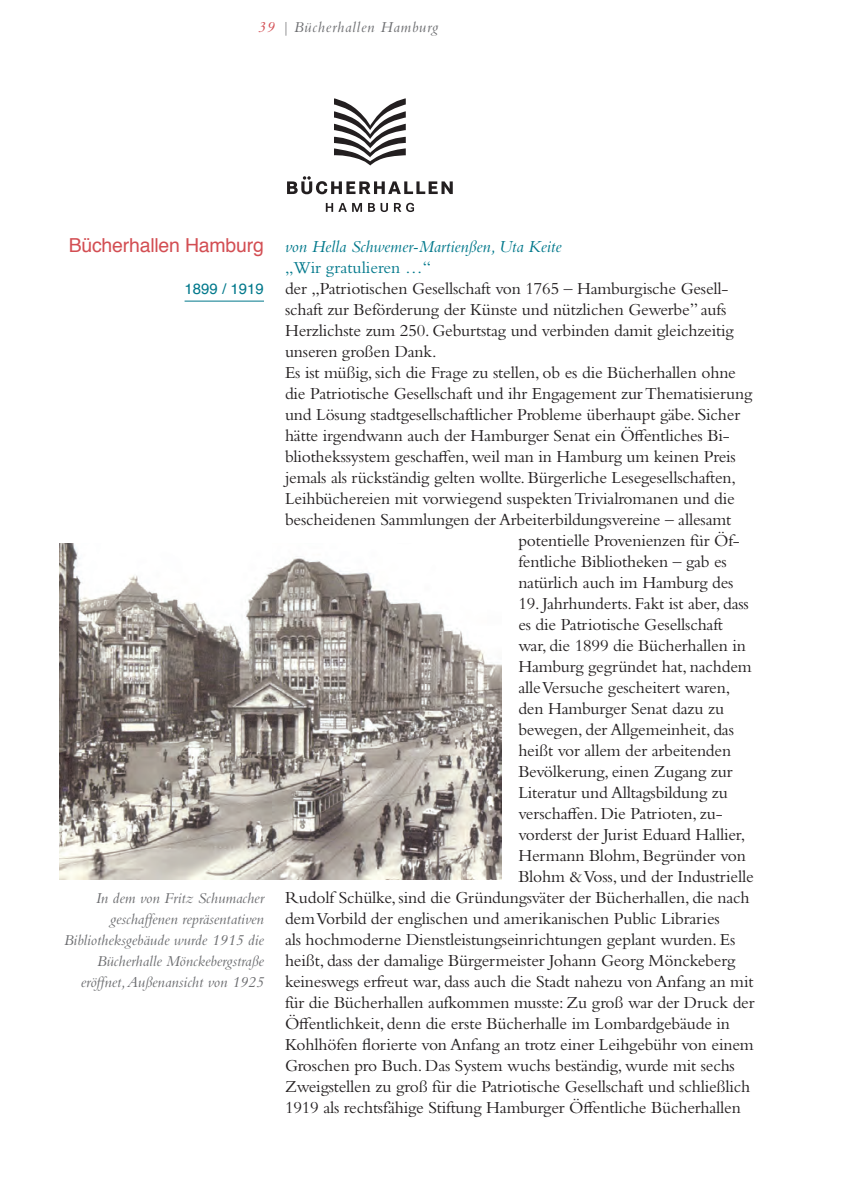
<style>
.page{position:relative;width:844px;height:1191px;background:#fff}
.page>*{position:absolute;margin:0;border:0;box-sizing:border-box;transform-origin:0 0}
.t1{font:19.25px "Helvetica";letter-spacing:-.01em;color:#d34e53}
.t2{font:17.5px "Bembo Std";letter-spacing:-.01em;color:#231f20}
.t3{font:italic 17.5px "Bembo Std";color:#00788b}
.t4{font:17.5px "Bembo Std";color:#00788b}
.t5{font:italic 15.75px/21px "Bembo Std";color:#6c6d70;text-align:right}
.t6{font:italic 15.75px "Bembo Std";letter-spacing:.05em;color:#6c6d70}
.t7{font:14.88px "Helvetica";color:#00788b}
.s1{color:#d34e53}
</style>
<div class="page">
<hr style="left:184px;top:301px;width:80px;height:1px;background:#00788b">
<svg style="left:334px;top:98px;width:71px;height:68px"></svg>
<svg style="left:326px;top:203px;width:36px;height:9px"></svg>
<svg style="left:368px;top:203px;width:20px;height:9px"></svg>
<svg style="left:394px;top:203px;width:20px;height:9px"></svg>
<svg style="left:287px;top:176px;width:165px;height:18px"></svg>
<img style="left:60px;top:544px;width:441px;height:335px">
<p class="t6" style="left:257px;top:17px;width:182px"><span class="s1">39</span> | Bücherhallen Hamburg</p>
<p class="t1" style="left:69px;top:229px;width:197px">Bücherhallen Hamburg</p>
<p class="t7" style="left:184px;top:276px;width:81px">1899 / 1919</p>
<p class="t5" style="left:64px;top:887px;width:201px">In dem von Fritz Schumacher geschaffenen repräsentativen<br>Bibliotheksgebäude wurde 1915 die<br>Bücherhalle Mönckebergstraße eröffnet, Außenansicht von 1925</p>
<p class="t3" style="left:285px;top:236px;width:278px">von Hella Schwemer-Martienßen, Uta Keite</p>
<p class="t4" style="left:285px;top:257px;width:148px">„Wir gratulieren …“</p>
<p class="t2" style="left:285px;top:278px;width:445px">der „Patriotischen Gesellschaft von 1765 – Hamburgische Gesell-</p>
<p class="t2" style="left:285px;top:299px;width:443px">schaft zur Beförderung der Künste und nützlichen Gewerbe” aufs</p>
<p class="t2" style="left:285px;top:320px;width:450px">Herzlichste zum 250. Geburtstag und verbinden damit gleichzeitig</p>
<p class="t2" style="left:285px;top:341px;width:153px">unseren großen Dank.</p>
<p class="t2" style="left:285px;top:362px;width:452px">Es ist müßig, sich die Frage zu stellen, ob es die Bücherhallen ohne</p>
<p class="t2" style="left:285px;top:383px;width:468px">die Patriotische Gesellschaft und ihr Engagement zur Thematisierung</p>
<p class="t2" style="left:285px;top:404px;width:456px">und Lösung stadtgesellschaftlicher Probleme überhaupt gäbe. Sicher</p>
<p class="t2" style="left:285px;top:425px;width:446px">hätte irgendwann auch der Hamburger Senat ein Öffentliches Bi-</p>
<p class="t2" style="left:285px;top:446px;width:452px">bliothekssystem geschaffen, weil man in Hamburg um keinen Preis</p>
<p class="t2" style="left:285px;top:467px;width:452px">jemals als rückständig gelten wollte. Bürgerliche Lesegesellschaften,</p>
<p class="t2" style="left:285px;top:488px;width:451px">Leihbüchereien mit vorwiegend suspekten Trivialromanen und die</p>
<p class="t2" style="left:285px;top:509px;width:447px">bescheidenen Sammlungen der Arbeiterbildungsvereine – allesamt</p>
<p class="t2" style="left:518px;top:530px;width:223px">potentielle Provenienzen für Öf-</p>
<p class="t2" style="left:518px;top:551px;width:210px">fentliche Bibliotheken – gab es</p>
<p class="t2" style="left:518px;top:572px;width:217px">natürlich auch im Hamburg des</p>
<p class="t2" style="left:518px;top:593px;width:232px">19. Jahrhunderts. Fakt ist aber, dass</p>
<p class="t2" style="left:518px;top:614px;width:206px">es die Patriotische Gesellschaft</p>
<p class="t2" style="left:518px;top:635px;width:229px">war, die 1899 die Bücherhallen in</p>
<p class="t2" style="left:518px;top:656px;width:235px">Hamburg gegründet hat, nachdem</p>
<p class="t2" style="left:518px;top:677px;width:213px">alle Versuche gescheitert waren,</p>
<p class="t2" style="left:518px;top:698px;width:207px">den Hamburger Senat dazu zu</p>
<p class="t2" style="left:518px;top:719px;width:217px">bewegen, der Allgemeinheit, das</p>
<p class="t2" style="left:518px;top:740px;width:214px">heißt vor allem der arbeitenden</p>
<p class="t2" style="left:518px;top:761px;width:216px">Bevölkerung, einen Zugang zur</p>
<p class="t2" style="left:518px;top:782px;width:211px">Literatur und Alltagsbildung zu</p>
<p class="t2" style="left:518px;top:803px;width:206px">verschaffen. Die Patrioten, zu-</p>
<p class="t2" style="left:518px;top:824px;width:228px">vorderst der Jurist Eduard Hallier,</p>
<p class="t2" style="left:518px;top:845px;width:229px">Hermann Blohm, Begründer von</p>
<p class="t2" style="left:518px;top:866px;width:237px">Blohm &amp; Voss, und der Industrielle</p>
<p class="t2" style="left:285px;top:887px;width:466px">Rudolf Schülke, sind die Gründungsväter der Bücherhallen, die nach</p>
<p class="t2" style="left:285px;top:908px;width:436px">dem Vorbild der englischen und amerikanischen Public Libraries</p>
<p class="t2" style="left:285px;top:929px;width:451px">als hochmoderne Dienstleistungseinrichtungen geplant wurden. Es</p>
<p class="t2" style="left:285px;top:950px;width:451px">heißt, dass der damalige Bürgermeister Johann Georg Mönckeberg</p>
<p class="t2" style="left:285px;top:971px;width:470px">keineswegs erfreut war, dass auch die Stadt nahezu von Anfang an mit</p>
<p class="t2" style="left:285px;top:992px;width:471px">für die Bücherhallen aufkommen musste: Zu groß war der Druck der</p>
<p class="t2" style="left:285px;top:1013px;width:446px">Öffentlichkeit, denn die erste Bücherhalle im Lombardgebäude in</p>
<p class="t2" style="left:285px;top:1034px;width:470px">Kohlhöfen florierte von Anfang an trotz einer Leihgebühr von einem</p>
<p class="t2" style="left:285px;top:1055px;width:451px">Groschen pro Buch. Das System wuchs beständig, wurde mit sechs</p>
<p class="t2" style="left:285px;top:1076px;width:466px">Zweigstellen zu groß für die Patriotische Gesellschaft und schließlich</p>
<p class="t2" style="left:285px;top:1097px;width:457px">1919 als rechtsfähige Stiftung Hamburger Öffentliche Bücherhallen</p>
</div>
